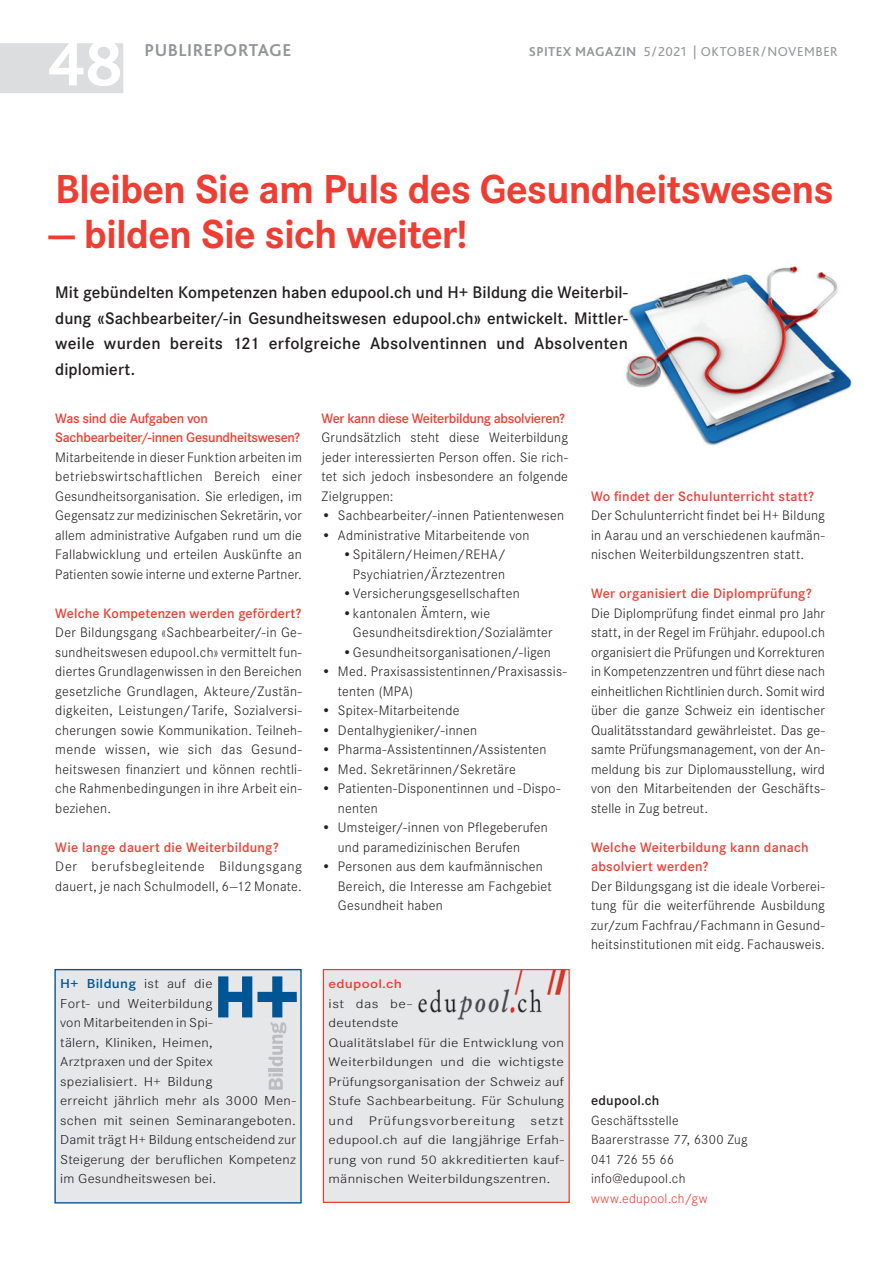
<style>
.page{position:relative;width:893px;height:1263px;background:#fff}
.page>*{position:absolute;margin:0;border:0;box-sizing:border-box;transform-origin:0 0}
.t1{font:700 67.5px "Bliss 2";color:#fff}
.t2{font:67.5px "Myriad Pro";color:#fff}
.t3{font:700 42px "Corporate S";letter-spacing:-.02em;color:#ee3e34}
.t4{font:18px "Myriad Pro";letter-spacing:.035em;color:#939598}
.t5{font:700 18px "Bliss 2";letter-spacing:.01em;color:#939598}
.t6{font:600 17.4px/25.5px "Corporate S";letter-spacing:.015em;color:#231f20;text-align:justify}
.t7{font:300 14.25px/19.5px "Corporate S";letter-spacing:.02em;color:#231f20;text-align:justify}
.t8{font:600 14.25px/19.5px "Corporate S";letter-spacing:.01em;color:#ee3e34}
.t9{font:600 14.25px/19.5px "Corporate S";letter-spacing:-.02em;color:#ee3e34}
.t10{font:300 14.25px/19.5px "Corporate S";letter-spacing:.04em;color:#231f20}
.t11{font:600 14.25px "Corporate S";letter-spacing:.02em;color:#231f20}
.t12{font:300 13.8px/19.5px "Corporate S";letter-spacing:.02em;color:#231f20}
.t13{font:300 13.8px "Corporate S";letter-spacing:.02em;color:#ee3e34}
.t14{font:300 13.5px/19.5px "Corporate S";letter-spacing:.015em;color:#231f20;scale:1.12 1}
.t15{font:13.5px "Bliss 2";letter-spacing:.04em;color:#939598}
.t16{font:13.5px "Myriad Pro";letter-spacing:.045em;color:#939598}
.t17{font:300 12.9px/19.5px "Corporate S";letter-spacing:.015em;color:#231f20;scale:1.22 1}
.t18{font:600 12.9px "Corporate S";letter-spacing:.015em;color:#ee3e34;scale:1.2 1}
.s1{font-weight:700}
.s2{font-weight:600;color:#005595}
</style>
<div class="page">
<div style="left:0;top:43px;width:123px;height:50px;background:#dcdddf"></div>
<hr style="left:0;top:116px;width:123px;height:1px;background:#dcdddf">
<div style="left:55px;top:970px;width:246px;height:233px;background:#e6e7e9"></div>
<div style="left:54px;top:969px;width:248px;height:234px;border:1px solid #005595"></div>
<div style="left:323px;top:969px;width:246px;height:233px;background:#e6e7e9"></div>
<div style="left:323px;top:969px;width:247px;height:234px;border:1px solid #ee3e34"></div>
<img style="left:626px;top:266px;width:227px;height:180px">
<svg style="left:268px;top:1073px;width:15px;height:17px"></svg>
<hr style="left:269px;top:1068px;width:14px;height:3px;background:#bcbdc0">
<svg style="left:218px;top:976px;width:79px;height:90px"></svg>
<div style="left:411px;top:969px;width:157px;height:54px;background:#e6e7e9"></div>
<img style="left:417px;top:969px;width:151px;height:50px">
<h1 class="t2" style="left:59px;top:20px;width:66px">42</h1>
<h1 class="t1" style="left:46px;top:21px;width:78px">48</h1>
<p class="t5" style="left:238px;top:39px;width:55px">RTAGE</p>
<p class="t15" style="left:529px;top:43px;width:310px"><span class="s1">SPITEX MAGAZIN</span> 5/2021 | OKTOBER/NOVEMBER</p>
<p class="t4" style="left:145px;top:38px;width:143px">PUBLIREPORTAGE</p>
<p class="t16" style="left:604px;top:43px;width:235px">SPITEX MAGAZIN 2/2019 | APRIL/MAI</p>
<h2 class="t3" style="left:55px;top:160px;width:780px">Bleiben Sie am Puls des Gesundheitswesens</h2>
<h2 class="t3" style="left:48px;top:205px;width:421px">— bilden Sie sich weiter!</h2>
<p class="t6" style="left:55px;top:279px;width:574px">Mit gebündelten Kompetenzen haben edupool.ch und H+ Bildung die Weiterbil&shy;dung «Sachbearbeiter/-in Gesundheitswesen edupool.ch» entwickelt. Mittler&shy;weile wurden bereits 121 erfolgreiche Absolventinnen und Absolventen diplomiert.</p>
<p class="t9" style="left:55px;top:408px;width:246px">Was sind die Aufgaben von<br>Sachbearbeiter/-innen Gesundheitswesen?</p>
<p class="t7" style="left:55px;top:447px;width:248px">Mitarbeitende in dieser Funktion arbeiten im betriebswirtschaftlichen Bereich einer Gesundheitsorganisation. Sie erledigen, im Gegensatz zur medizinischen Sekretärin, vor allem administrative Aufgaben rund um die Fallabwicklung und erteilen Auskünfte an Patienten sowie interne und externe Partner.</p>
<p class="t8" style="left:55px;top:603px;width:248px">Welche Kompetenzen werden gefördert?</p>
<p class="t7" style="left:55px;top:622px;width:248px">Der Bildungsgang «Sachbearbeiter/-in Ge&shy;sundheitswesen edupool.ch» vermittelt fun&shy;diertes Grundlagenwissen in den Bereichen gesetzliche Grundlagen, Akteure/Zustän&shy;digkeiten, Leistungen/Tarife, Sozialversi&shy;cherungen sowie Kommunikation. Teilneh&shy;mende wissen, wie sich das Gesund&shy;heitswesen finanziert und können rechtli&shy;che Rahmenbedingungen in ihre Arbeit ein&shy;beziehen.</p>
<p class="t8" style="left:55px;top:837px;width:225px">Wie lange dauert die Weiterbildung?</p>
<p class="t10" style="left:55px;top:856px;width:248px">Der berufsbegleitende Bildungsgang dauert, je nach Schulmodell, 6—12 Monate.</p>
<p class="t9" style="left:321px;top:408px;width:245px">Wer kann diese Weiterbildung absolvieren?</p>
<p class="t7" style="left:321px;top:427px;width:248px">Grundsätzlich steht diese Weiterbildung jeder interessierten Person offen. Sie rich&shy;tet sich jedoch insbesondere an folgende Zielgruppen:</p>
<p class="t7" style="left:321px;top:505px;width:244px">• Sachbearbeiter/-innen Patientenwesen</p>
<p class="t7" style="left:321px;top:525px;width:210px">• Administrative Mitarbeitende von</p>
<p class="t7" style="left:342px;top:544px;width:165px;text-align:right">•Spitälern/Heimen/REHA/<br>Psychiatrien/Ärztezentren</p>
<p class="t7" style="left:342px;top:583px;width:179px">•Versicherungsgesellschaften</p>
<p class="t7" style="left:353px;top:603px;width:201px;text-indent:-10px">•kantonalen Ämtern, wie<br>Gesundheitsdirektion/Sozialämter</p>
<p class="t7" style="left:342px;top:642px;width:210px">•Gesundheitsorganisationen/-ligen</p>
<p class="t7" style="left:338px;top:661px;width:230px;text-indent:-17px">• Med. Praxisassistentinnen/Praxisassis&shy;tenten (MPA)</p>
<p class="t7" style="left:321px;top:700px;width:140px">• Spitex-Mitarbeitende</p>
<p class="t7" style="left:321px;top:720px;width:157px">• Dentalhygieniker/-innen</p>
<p class="t7" style="left:321px;top:739px;width:226px">• Pharma-Assistentinnen/Assistenten</p>
<p class="t7" style="left:321px;top:759px;width:196px">• Med. Sekretärinnen/Sekretäre</p>
<p class="t7" style="left:338px;top:778px;width:224px;text-indent:-17px">• Patienten-Disponentinnen und -Dispo&shy;nenten</p>
<p class="t7" style="left:338px;top:817px;width:211px;text-indent:-17px">• Umsteiger/-innen von Pflegeberufen und paramedizinischen Berufen</p>
<p class="t7" style="left:338px;top:856px;width:215px;text-align:left;text-indent:-17px">• Personen aus dem kaufmännischen<br>Bereich, die Interesse am Fachgebiet<br>Gesundheit haben</p>
<p class="t8" style="left:591px;top:486px;width:224px">Wo findet der Schulunterricht statt?</p>
<p class="t7" style="left:591px;top:505px;width:235px">Der Schulunterricht findet bei H+ Bildung in Aarau und an verschiedenen kaufmän&shy;nischen Weiterbildungszentren statt.</p>
<p class="t8" style="left:591px;top:583px;width:222px">Wer organisiert die Diplomprüfung?</p>
<p class="t7" style="left:591px;top:603px;width:235px">Die Diplomprüfung findet einmal pro Jahr statt, in der Regel im Frühjahr. edupool.ch organisiert die Prüfungen und Korrekturen in Kompetenzzentren und führt diese nach einheitlichen Richtlinien durch. Somit wird über die ganze Schweiz ein identischer Qualitätsstandard gewährleistet. Das ge&shy;samte Prüfungsmanagement, von der An&shy;meldung bis zur Diplomausstellung, wird von den Mitarbeitenden der Geschäfts&shy;stelle in Zug betreut.</p>
<p class="t8" style="left:591px;top:837px;width:219px">Welche Weiterbildung kann danach absolviert werden?</p>
<p class="t7" style="left:591px;top:876px;width:235px">Der Bildungsgang ist die ideale Vorberei&shy;tung für die weiterführende Ausbildung zur/zum Fachfrau/Fachmann in Gesund&shy;heitsinstitutionen mit eidg. Fachausweis.</p>
<p class="t14" style="left:60px;top:974px;width:212px"><span class="s2">H+ Bildung</span> ist auf die<br>Fort- und Weiterbildung<br>von Mitarbeitenden in Spi-<br>tälern, Kliniken, Heimen,<br>Arztpraxen und der Spitex<br>spezialisiert. H+ Bildung<br>erreicht jährlich mehr als 3000 Men&shy;schen mit seinen Seminarangeboten.<br>Damit trägt H+ Bildung entscheidend zur<br>Steigerung der beruflichen Kompetenz im Gesundheitswesen bei.</p>
<p class="t18" style="left:329px;top:975px;width:63px">edupool.ch</p>
<p class="t17" style="left:329px;top:993px;width:194px">ist das be-<br>deutendste<br>Qualitätslabel für die Entwicklung von<br>Weiterbildungen und die wichtigste<br>Prüfungsorganisation der Schweiz auf<br>Stufe Sachbearbeitung. Für Schulung und Prüfungsvorbereitung setzt edupool.ch auf die langjährige Erfah&shy;rung von rund 50 akkreditierten kauf&shy;männischen Weiterbildungszentren.</p>
<p class="t11" style="left:591px;top:1091px;width:70px">edupool.ch</p>
<p class="t12" style="left:591px;top:1110px;width:158px">Geschäftsstelle<br>Baarerstrasse 77, 6300 Zug<br>041 726 55 66 info@edupool.ch</p>
<p class="t13" style="left:591px;top:1189px;width:118px">www.edupool.ch/gw</p>
</div>
